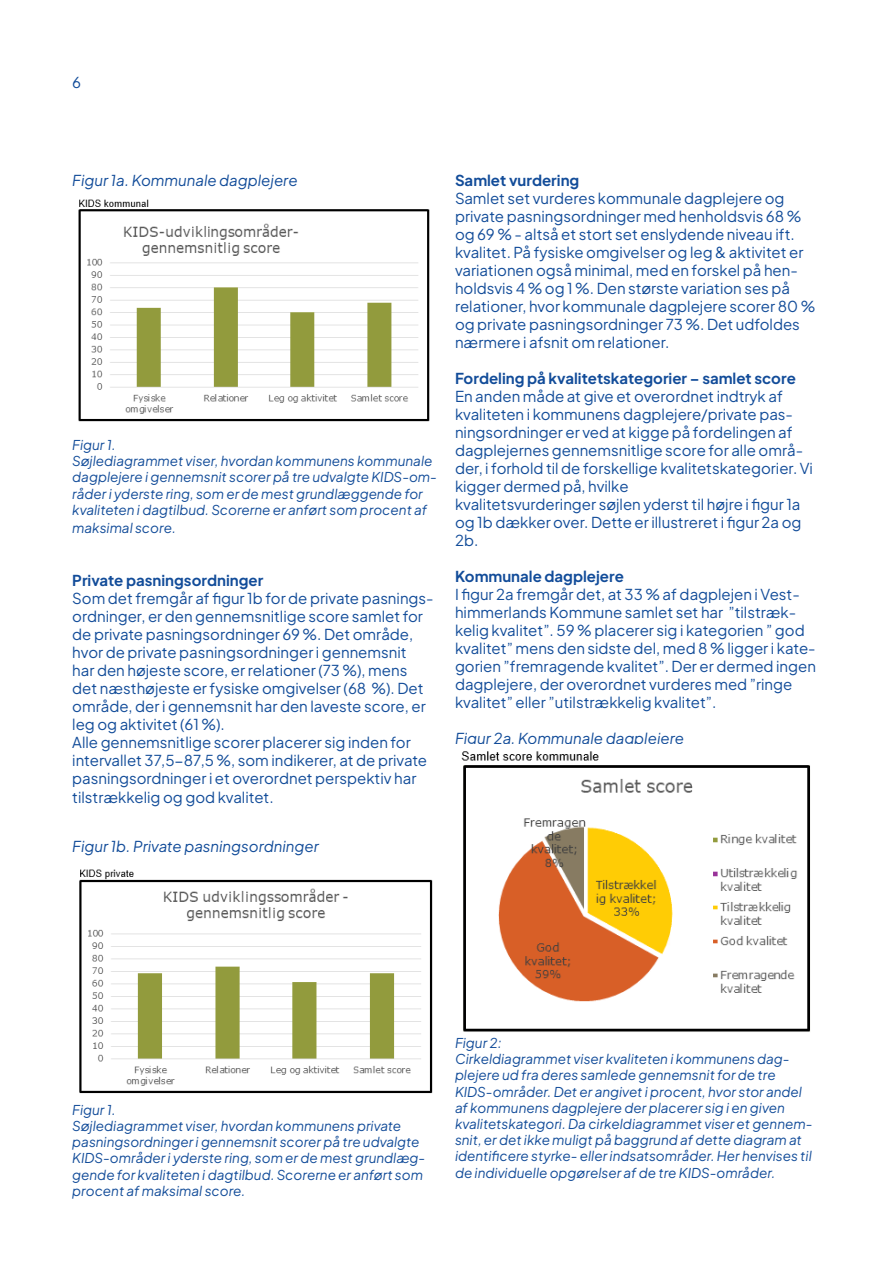
<style>
.page{position:relative;width:893px;height:1263px;background:#fff}
.page>*{position:absolute;margin:0;border:0;box-sizing:border-box;transform-origin:0 0}
.t1{font:15px/18px "Plus Jakarta Sans";color:#124c99}
.t2{font:700 15px "Plus Jakarta Sans";color:#124c99}
.t3{font:italic 15px "Plus Jakarta Sans";color:#124c99}
.t4{font:italic 13.5px/16.2px "Plus Jakarta Sans";color:#124c99}
</style>
<div class="page">
<img style="left:78px;top:199px;width:352px;height:223px">
<img style="left:79px;top:869px;width:354px;height:224px">
<img style="left:461px;top:751px;width:349px;height:281px">
<p class="t1" style="left:72px;top:71px;width:10px">6</p>
<p class="t3" style="left:72px;top:168px;width:227px">Figur 1a. Kommunale dagplejere</p>
<p class="t4" style="left:72px;top:435px;width:45px">Figur 1.</p>
<p class="t4" style="left:72px;top:452px;width:366px">Søjlediagrammet viser, hvordan kommunens kommunale dagplejere i gennemsnit scorer på tre udvalgte KIDS-om&shy;råder i yderste ring, som er de mest grundlæggende for kvaliteten i dagtilbud. Scorerne er anført som procent af</p>
<p class="t4" style="left:72px;top:518px;width:105px">maksimal score.</p>
<p class="t2" style="left:72px;top:569px;width:192px">Private pasningsordninger</p>
<p class="t1" style="left:72px;top:588px;width:363px">Som det fremgår af figur 1b for de private pasnings&shy;ordninger, er den gennemsnitlige score samlet for de private pasningsordninger 69 %. Det område, hvor de private pasningsordninger i gennemsnit<br>har den højeste score, er relationer (73 %), mens det næsthøjeste er fysiske omgivelser (68 %). Det område, der i gennemsnit har den laveste score, er leg og aktivitet (61 %).</p>
<p class="t1" style="left:72px;top:732px;width:356px">Alle gennemsnitlige scorer placerer sig inden for intervallet 37,5-87,5 %, som indikerer, at de private pasningsordninger i et overordnet perspektiv har tilstrækkelig og god kvalitet.</p>
<p class="t3" style="left:72px;top:834px;width:248px">Figur 1b. Private pasningsordninger</p>
<p class="t2" style="left:455px;top:168px;width:126px">Samlet vurdering</p>
<p class="t1" style="left:455px;top:188px;width:362px">Samlet set vurderes kommunale dagplejere og private pasningsordninger med henholdsvis 68 % og 69 % - altså et stort set enslydende niveau ift. kvalitet. På fysiske omgivelser og leg &amp; aktivitet er variationen også minimal, med en forskel på hen&shy;holdsvis 4 % og 1 %. Den største variation ses på relationer, hvor kommunale dagplejere scorer 80 % og private pasningsordninger 73 %. Det udfoldes nærmere i afsnit om relationer.</p>
<p class="t2" style="left:455px;top:366px;width:342px">Fordeling på kvalitetskategorier – samlet score</p>
<p class="t1" style="left:455px;top:386px;width:360px">En anden måde at give et overordnet indtryk af kvaliteten i kommunens dagplejere/private pas&shy;ningsordninger er ved at kigge på fordelingen af dagplejernes gennemsnitlige score for alle områ&shy;der, i forhold til de forskellige kvalitetskategorier. Vi kigger dermed på, hvilke</p>
<p class="t1" style="left:455px;top:494px;width:348px;text-align:justify">kvalitetsvurderinger søjlen yderst til højre i figur 1a og 1b dækker over. Dette er illustreret i figur 2a og 2b.</p>
<p class="t2" style="left:455px;top:564px;width:170px">Kommunale dagplejere</p>
<p class="t1" style="left:455px;top:584px;width:362px">I figur 2a fremgår det, at 33 % af dagplejen i Vest&shy;himmerlands Kommune samlet set har ”tilstræk&shy;kelig kvalitet”. 59 % placerer sig i kategorien ” god kvalitet” mens den sidste del, med 8 % ligger i kate&shy;gorien ”fremragende kvalitet”. Der er dermed ingen dagplejere, der overordnet vurderes med ”ringe kvalitet” eller ”utilstrækkelig kvalitet”.</p>
<p class="t3" style="left:455px;top:726px;width:231px">Figur 2a. Kommunale dagplejere</p>
<p class="t4" style="left:72px;top:1100px;width:45px">Figur 1.</p>
<p class="t4" style="left:72px;top:1116px;width:354px">Søjlediagrammet viser, hvordan kommunens private pasningsordninger i gennemsnit scorer på tre udvalgte KIDS-områder i yderste ring, som er de mest grundlæg&shy;gende for kvaliteten i dagtilbud. Scorerne er anført som procent af maksimal score.</p>
<p class="t4" style="left:455px;top:1033px;width:48px">Figur 2:</p>
<p class="t4" style="left:455px;top:1050px;width:359px">Cirkeldiagrammet viser kvaliteten i kommunens dag&shy;plejere ud fra deres samlede gennemsnit for de tre KIDS-områder. Det er angivet i procent, hvor stor andel af kommunens dagplejere der placerer sig i en given kvalitetskategori. Da cirkeldiagrammet viser et gennem&shy;snit, er det ikke muligt på baggrund af dette diagram at identificere styrke- eller indsatsområder. Her henvises til de individuelle opgørelser af de tre KIDS-områder.</p>
</div>
